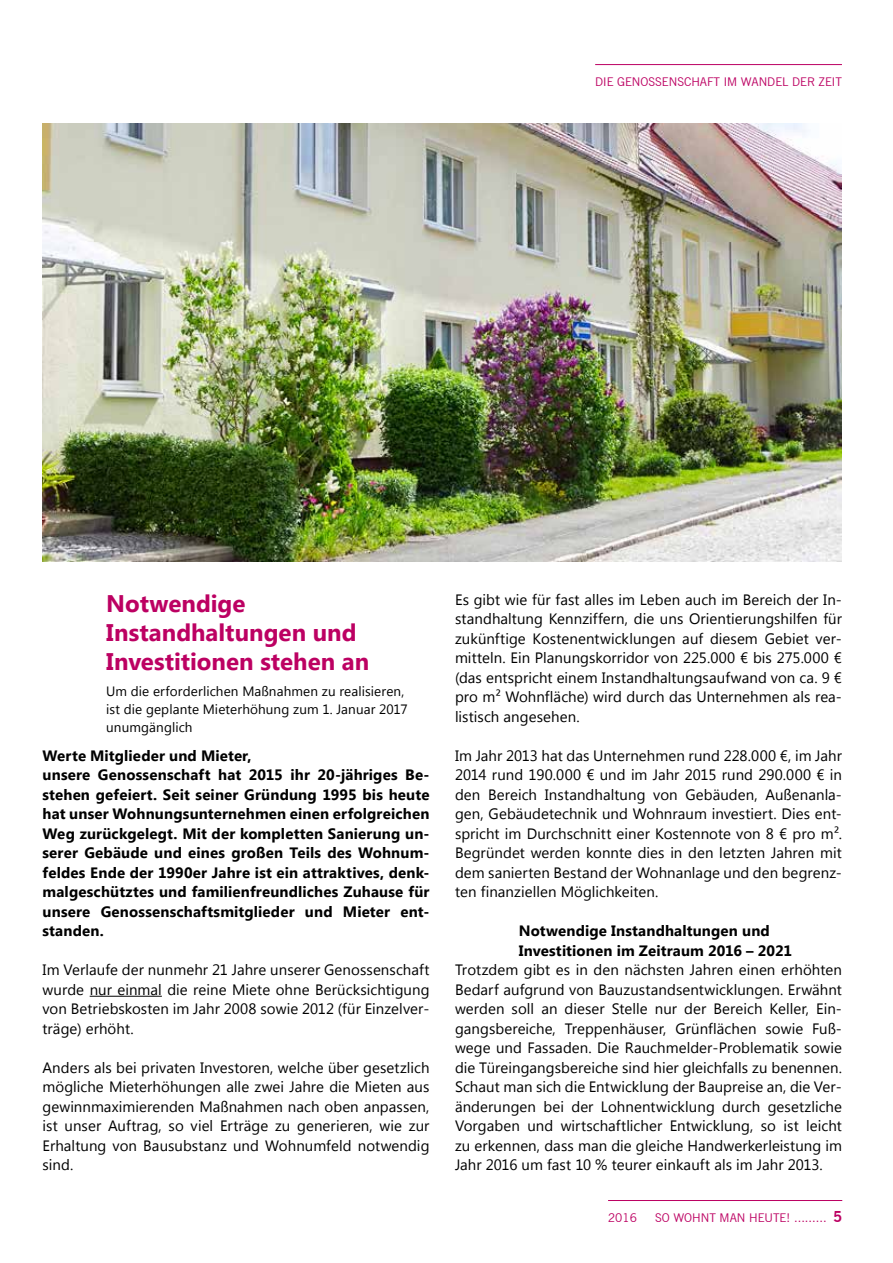
<style>
.page{position:relative;width:893px;height:1263px;background:#fff}
.page>*{position:absolute;margin:0;border:0;box-sizing:border-box;transform-origin:0 0}
.t1{font:700 24px/28.8px "Microsoft New Tai Lue";color:#bc0062}
.t2{font:15px/19.5px "Microsoft New Tai Lue";letter-spacing:.005em;color:#000;text-align:justify}
.t3{font:700 15px/19.5px "Microsoft New Tai Lue";letter-spacing:.01em;color:#000}
.t4{font:13.5px/18px "Microsoft New Tai Lue";letter-spacing:.01em;color:#000}
.t5{font:12px "News Gothic BT";color:#bc0062}
.s1{font-weight:700;font-size:15px}
</style>
<div class="page">
<hr style="left:595px;top:64px;width:247px;height:1px;background:#bc0062">
<hr style="left:608px;top:1200px;width:234px;height:1px;background:#bc0062">
<hr style="left:90px;top:996px;width:72px;height:1px;background:#000">
<img style="left:43px;top:123px;width:799px;height:438px">
<p class="t5" style="left:595px;top:74px;width:248px">DIE GENOSSENSCHAFT IM WANDEL DER ZEIT</p>
<h1 class="t1" style="left:106px;top:591px;width:265px">Notwendige<br>Instandhaltungen und<br>Investitionen stehen an</h1>
<p class="t4" style="left:106px;top:683px;width:303px">Um die erforderlichen Maßnahmen zu realisieren, ist die geplante Mieterhöhung zum 1. Januar 2017 unumgänglich</p>
<p class="t3" style="left:43px;top:747px;width:388px">Werte Mitglieder und Mieter,<br>unsere Genossenschaft hat 2015 ihr 20-jähriges Be&shy;stehen gefeiert. Seit seiner Gründung 1995 bis heute hat unser Wohnungsunternehmen einen erfolgreichen Weg zurückgelegt. Mit der kompletten Sanierung un&shy;serer Gebäude und eines großen Teils des Wohnum&shy;feldes Ende der 1990er Jahre ist ein attraktives, denk&shy;malgeschütztes und familienfreundliches Zuhause für unsere Genossenschaftsmitglieder und Mieter ent&shy;standen.</p>
<p class="t2" style="left:43px;top:961px;width:388px">Im Verlaufe der nunmehr 21 Jahre unserer Genossenschaft wurde nur einmal die reine Miete ohne Berücksichtigung von Betriebskosten im Jahr 2008 sowie 2012 (für Einzelver&shy;träge) erhöht.</p>
<p class="t2" style="left:43px;top:1059px;width:388px">Anders als bei privaten Investoren, welche über gesetzlich mögliche Mieterhöhungen alle zwei Jahre die Mieten aus gewinnmaximierenden Maßnahmen nach oben anpassen, ist unser Auftrag, so viel Erträge zu generieren, wie zur Erhaltung von Bausubstanz und Wohnumfeld notwendig sind.</p>
<p class="t2" style="left:455px;top:591px;width:388px">Es gibt wie für fast alles im Leben auch im Bereich der In&shy;standhaltung Kennziffern, die uns Orientierungshilfen für zukünftige Kostenentwicklungen auf diesem Gebiet ver&shy;mitteln. Ein Planungskorridor von 225.000 € bis 275.000 € (das entspricht einem Instandhaltungsaufwand von ca. 9 € pro m² Wohnfläche) wird durch das Unternehmen als rea&shy;listisch angesehen.</p>
<p class="t2" style="left:455px;top:747px;width:388px">Im Jahr 2013 hat das Unternehmen rund 228.000 €, im Jahr 2014 rund 190.000 € und im Jahr 2015 rund 290.000 € in den Bereich Instandhaltung von Gebäuden, Außenanla&shy;gen, Gebäudetechnik und Wohnraum investiert. Dies ent&shy;spricht im Durchschnitt einer Kostennote von 8 € pro m².<br>Begründet werden konnte dies in den letzten Jahren mit dem sanierten Bestand der Wohnanlage und den begrenz&shy;ten finanziellen Möglichkeiten.</p>
<p class="t3" style="left:519px;top:922px;width:275px">Notwendige Instandhaltungen und<br>Investitionen im Zeitraum 2016 – 2021</p>
<p class="t2" style="left:455px;top:961px;width:389px">Trotzdem gibt es in den nächsten Jahren einen erhöhten Bedarf aufgrund von Bauzustandsentwicklungen. Erwähnt werden soll an dieser Stelle nur der Bereich Keller, Ein&shy;gangsbereiche, Treppenhäuser, Grünflächen sowie Fuß&shy;wege und Fassaden. Die Rauchmelder-Problematik sowie die Türeingangsbereiche sind hier gleichfalls zu benennen.<br>Schaut man sich die Entwicklung der Baupreise an, die Ver&shy;änderungen bei der Lohnentwicklung durch gesetzliche Vorgaben und wirtschaftlicher Entwicklung, so ist leicht zu erkennen, dass man die gleiche Handwerkerleistung im Jahr 2016 um fast 10 % teurer einkauft als im Jahr 2013.</p>
<p class="t5" style="left:608px;top:1210px;width:30px">2016</p>
<p class="t5" style="left:655px;top:1210px;width:189px">SO WOHNT MAN HEUTE! ......... <span class="s1">5</span></p>
</div>
